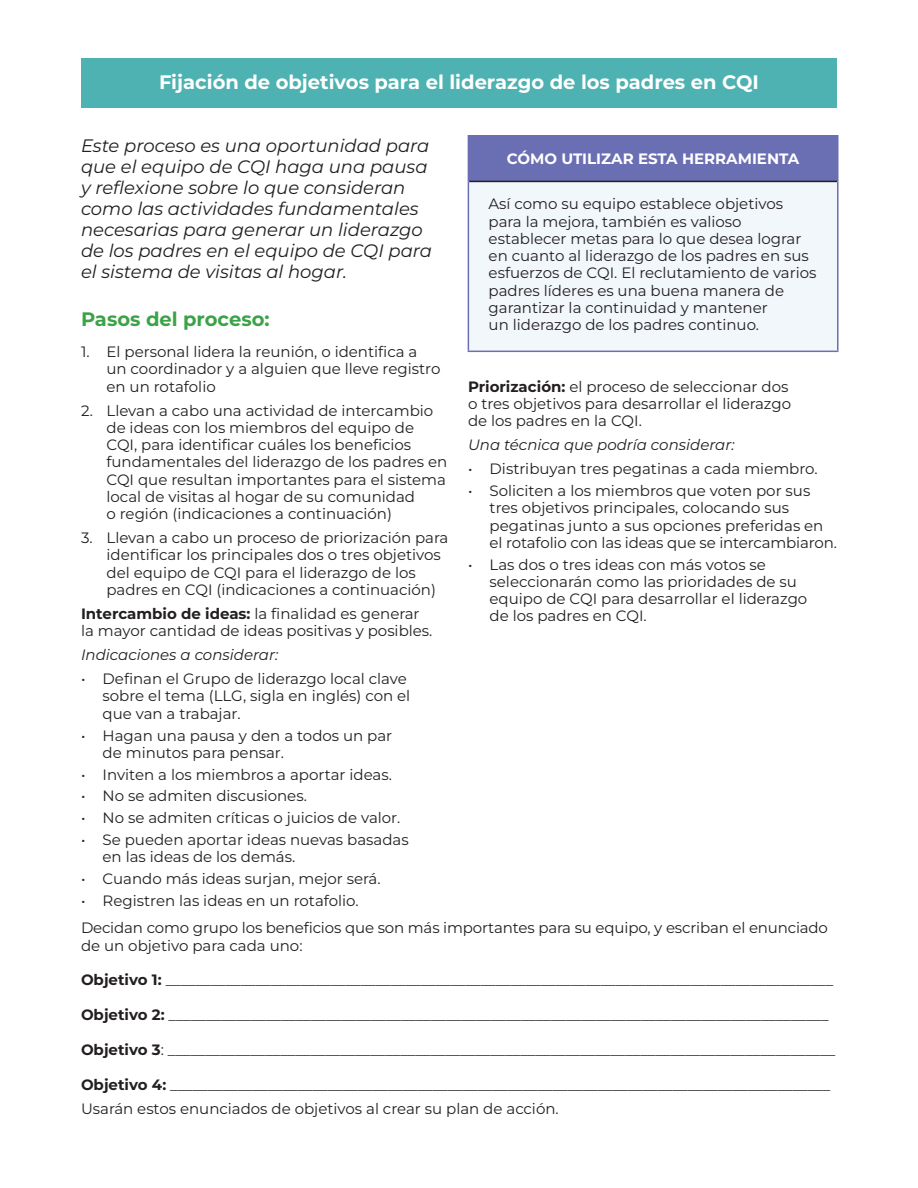
<style>
.page{position:relative;width:918px;height:1188px;background:#fff}
.page>*{position:absolute;margin:0;border:0;box-sizing:border-box;transform-origin:0 0}
.Heading_2{font:700 19.5px "Montserrat";color:#fff}
.Heading_2-2{font:700 19.5px "Montserrat";color:#3ba347}
.continuum_intro{font:italic 18px/21px "Montserrat";color:#231f20}
.Number_List{font:15px/17.2px "Montserrat";color:#231f20}
.t1{font:italic 15px "Montserrat";color:#231f20}
.Tools_Heading{font:700 15px "Montserrat";color:#fff}
.s1{font-weight:700}
</style>
<div class="page">
<div style="left:81px;top:58px;width:756px;height:50px;background:#4db2b1"></div>
<div style="left:468px;top:136px;width:370px;height:45px;background:#6a6eb3"></div>
<div style="left:468px;top:181px;width:370px;height:170px;background:#f2f7fb"></div>
<hr style="left:468px;top:135px;width:371px;height:1px;background:#6a6eb3">
<hr style="left:468px;top:181px;width:1px;height:170px;background:#6a6eb3">
<hr style="left:837px;top:181px;width:1px;height:170px;background:#6a6eb3">
<hr style="left:468px;top:351px;width:371px;height:1px;background:#6a6eb3">
<hr style="left:469px;top:181px;width:368px;height:1px;background:#231f20">
<p class="Heading_2" style="left:159px;top:68px;width:601px">Fijación de objetivos para el liderazgo de los padres en CQI</p>
<p class="continuum_intro" style="left:81px;top:135px;width:353px">Este proceso es una oportunidad para que el equipo de CQI haga una pausa y reflexione sobre lo que consideran como las actividades fundamentales necesarias para generar un liderazgo de los padres en el equipo de CQI para el sistema de visitas al hogar.</p>
<p class="Heading_2-2" style="left:81px;top:305px;width:190px">Pasos del proceso:</p>
<p class="Number_List" style="left:106px;top:343px;width:335px;text-indent:-26px">1. El personal lidera la reunión, o identifica a un coordinador y a alguien que lleve registro en un rotafolio</p>
<p class="Number_List" style="left:106px;top:401px;width:342px;text-indent:-26px">2. Llevan a cabo una actividad de intercambio de ideas con los miembros del equipo de CQI, para identificar cuáles los beneficios fundamentales del liderazgo de los padres en CQI que resultan importantes para el sistema local de visitas al hogar de su comunidad<br>o región (indicaciones a continuación)</p>
<p class="Number_List" style="left:106px;top:529px;width:343px;text-indent:-26px">3. Llevan a cabo un proceso de priorización para identificar los principales dos o tres objetivos del equipo de CQI para el liderazgo de los padres en CQI (indicaciones a continuación)</p>
<p class="Number_List" style="left:81px;top:605px;width:353px"><span class="s1">Intercambio de ideas:</span> la finalidad es generar la mayor cantidad de ideas positivas y posibles.</p>
<p class="t1" style="left:81px;top:645px;width:199px">Indicaciones a considerar:</p>
<p class="Number_List" style="left:103px;top:670px;width:309px;text-indent:-22px">• Definan el Grupo de liderazgo local clave sobre el tema (LLG, sigla en inglés) con el que van a trabajar.</p>
<p class="Number_List" style="left:103px;top:726px;width:291px;text-indent:-22px">• Hagan una pausa y den a todos un par de minutos para pensar.</p>
<p class="Number_List" style="left:81px;top:765px;width:312px">• Inviten a los miembros a aportar ideas.</p>
<p class="Number_List" style="left:81px;top:787px;width:227px">• No se admiten discusiones.</p>
<p class="Number_List" style="left:81px;top:809px;width:321px">• No se admiten críticas o juicios de valor.</p>
<p class="Number_List" style="left:103px;top:831px;width:308px;text-indent:-22px">• Se pueden aportar ideas nuevas basadas en las ideas de los demás.</p>
<p class="Number_List" style="left:81px;top:870px;width:301px">• Cuando más ideas surjan, mejor será.</p>
<p class="Number_List" style="left:81px;top:892px;width:279px">• Registren las ideas en un rotafolio.</p>
<p class="Tools_Heading" style="left:507px;top:148px;width:294px">CÓMO UTILIZAR ESTA HERRAMIENTA</p>
<p class="Number_List" style="left:489px;top:195px;width:329px">Así como su equipo establece objetivos para la mejora, también es valioso establecer metas para lo que desea lograr en cuanto al liderazgo de los padres en sus esfuerzos de CQI. El reclutamiento de varios padres líderes es una buena manera de garantizar la continuidad y mantener<br>un liderazgo de los padres continuo.</p>
<p class="Number_List" style="left:468px;top:377px;width:325px"><span class="s1">Priorización:</span> el proceso de seleccionar dos o tres objetivos para desarrollar el liderazgo de los padres en la CQI.</p>
<p class="t1" style="left:468px;top:435px;width:268px">Una técnica que podría considerar:</p>
<p class="Number_List" style="left:468px;top:460px;width:351px">• Distribuyan tres pegatinas a cada miembro.</p>
<p class="Number_List" style="left:490px;top:482px;width:349px;text-indent:-22px">• Soliciten a los miembros que voten por sus tres objetivos principales, colocando sus pegatinas junto a sus opciones preferidas en el rotafolio con las ideas que se intercambiaron.</p>
<p class="Number_List" style="left:490px;top:555px;width:319px;text-indent:-22px">• Las dos o tres ideas con más votos se seleccionarán como las prioridades de su equipo de CQI para desarrollar el liderazgo de los padres en CQI.</p>
<p class="Number_List" style="left:81px;top:919px;width:749px">Decidan como grupo los beneficios que son más importantes para su equipo, y escriban el enunciado de un objetivo para cada uno:</p>
<p class="Number_List" style="left:81px;top:971px;width:754px"><span class="s1">Objetivo 1:</span> _________________________________________________________________________________________</p>
<p class="Number_List" style="left:81px;top:1006px;width:749px"><span class="s1">Objetivo 2:</span> ________________________________________________________________________________________</p>
<p class="Number_List" style="left:81px;top:1041px;width:756px"><span class="s1">Objetivo 3</span>: _________________________________________________________________________________________</p>
<p class="Number_List" style="left:81px;top:1075px;width:751px"><span class="s1">Objetivo 4:</span> ________________________________________________________________________________________</p>
<p class="Number_List" style="left:81px;top:1099px;width:479px">Usarán estos enunciados de objetivos al crear su plan de acción.</p>
</div>
